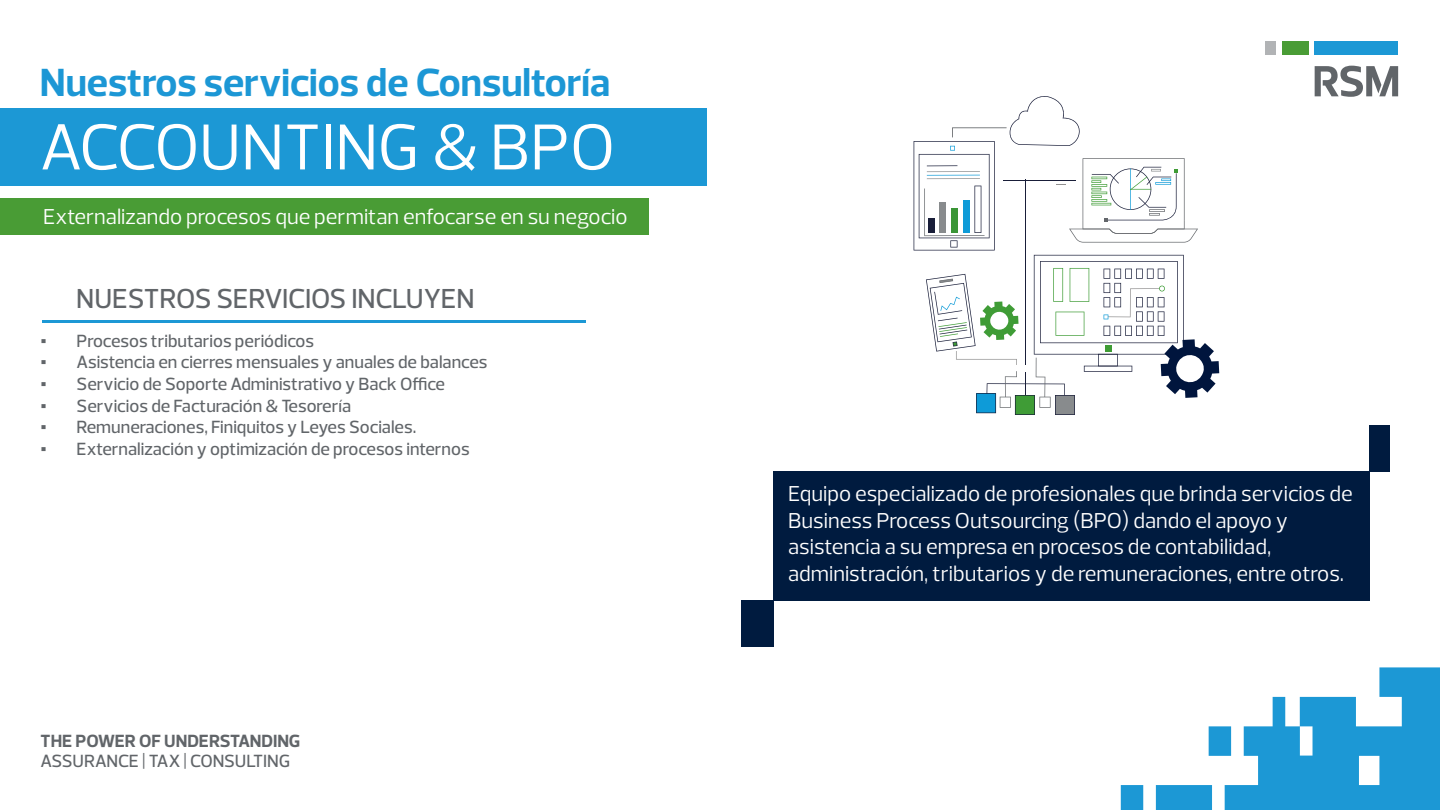
<style>
.page{position:relative;width:1440px;height:810px;background:#fff}
.page>*{position:absolute;margin:0;border:0;box-sizing:border-box;transform-origin:0 0}
.t1{font:66px "Prelo";color:#fff}
.t2{font:700 40px "Prelo";color:#1c97d5}
.t3{font:500 28px "Prelo";letter-spacing:-.015em;color:#616569}
.t4{font:22px/26.4px "Prelo";color:#fff}
.t5{font:500 18px "Prelo";color:#616569}
.t6{font:700 18px "Prelo";letter-spacing:-.01em;color:#616569}
.s1{font-family:"Times New Roman";font-weight:400}
</style>
<div class="page">
<div style="left:773px;top:471px;width:597px;height:130px;background:#001b3f"></div>
<hr style="left:42px;top:320px;width:543px;height:3px;background:#1c98d5">
<svg style="left:1121px;top:667px;width:319px;height:143px"></svg>
<div style="left:741px;top:601px;width:32px;height:46px;background:#001b3f"></div>
<div style="left:1370px;top:425px;width:20px;height:47px;background:#001b3f"></div>
<div style="left:0;top:108px;width:706px;height:78px;background:#1c98d5"></div>
<div style="left:0;top:198px;width:648px;height:37px;background:#499c35"></div>
<div style="left:1315px;top:41px;width:83px;height:14px;background:#1c98d5"></div>
<div style="left:1266px;top:41px;width:10px;height:14px;background:#b1b3b5"></div>
<div style="left:1282px;top:41px;width:27px;height:14px;background:#499c35"></div>
<svg style="left:1315px;top:66px;width:83px;height:31px"></svg>
<svg style="left:914px;top:96px;width:305px;height:319px"></svg>
<h2 class="t2" style="left:40px;top:58px;width:572px">Nuestros servicios de Consultoría</h2>
<h1 class="t1" style="left:40px;top:107px;width:577px">ACCOUNTING &amp; BPO</h1>
<p class="t4" style="left:43px;top:203px;width:586px">Externalizando procesos que permitan enfocarse en su negocio</p>
<h3 class="t3" style="left:76px;top:282px;width:400px">NUESTROS SERVICIOS INCLUYEN</h3>
<p class="t5" style="left:41px;top:330px;width:275px"><span class="s1">▪</span> Procesos tributarios periódicos</p>
<p class="t5" style="left:41px;top:351px;width:448px"><span class="s1">▪</span> Asistencia en cierres mensuales y anuales de balances</p>
<p class="t5" style="left:41px;top:373px;width:406px"><span class="s1">▪</span> Servicio de Soporte Administrativo y Back Office</p>
<p class="t5" style="left:41px;top:394px;width:312px"><span class="s1">▪</span> Servicios de Facturación &amp; Tesorería</p>
<p class="t5" style="left:41px;top:416px;width:377px"><span class="s1">▪</span> Remuneraciones, Finiquitos y Leyes Sociales.</p>
<p class="t5" style="left:41px;top:438px;width:431px"><span class="s1">▪</span> Externalización y optimización de procesos internos</p>
<p class="t6" style="left:41px;top:729px;width:261px">THE POWER OF UNDERSTANDING</p>
<p class="t5" style="left:41px;top:749px;width:251px">ASSURANCE | TAX | CONSULTING</p>
<p class="t4" style="left:788px;top:481px;width:566px">Equipo especializado de profesionales que brinda servicios de Business Process Outsourcing (BPO) dando el apoyo y asistencia a su empresa en procesos de contabilidad, administración, tributarios y de remuneraciones, entre otros.</p>
</div>
